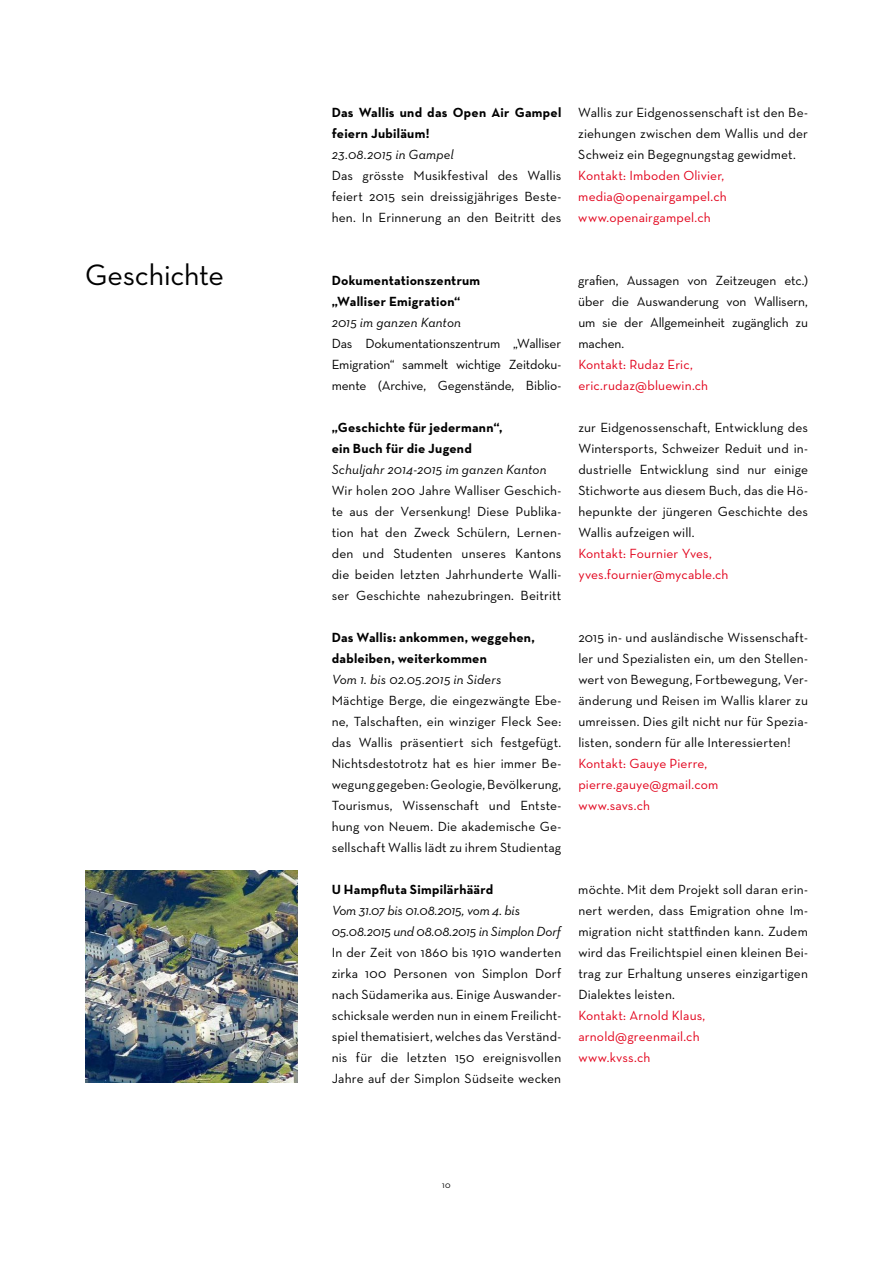
<style>
.page{position:relative;width:893px;height:1263px;background:#fff}
.page>*{position:absolute;margin:0;border:0;box-sizing:border-box;transform-origin:0 0}
.t1{font:30px "Neutra Text";letter-spacing:-.01em;color:#000}
.t2{font:13.5px/21px "Neutra Text";letter-spacing:.01em;color:#000;text-align:justify}
.t3{font:13.5px/21px "Neutra Text";letter-spacing:.01em;color:#e2001a}
.t4{font:700 13.5px/21px "Neutra Text";letter-spacing:.02em;color:#000}
.t5{font:italic 13.5px "Neutra Text";letter-spacing:.005em;color:#000}
.t6{font:italic 13.5px/21px "Neutra Text";letter-spacing:-.015em;color:#000}
.t7{font:9px "Neutra Text";color:#000}
</style>
<div class="page">
<img style="left:85px;top:870px;width:213px;height:213px">
<h1 class="t1" style="left:85px;top:256px;width:140px">Geschichte</h1>
<p class="t4" style="left:332px;top:102px;width:231px">Das Wallis und das Open Air Gampel feiern Jubiläum!</p>
<p class="t5" style="left:332px;top:146px;width:124px">23.08.2015 in Gampel</p>
<p class="t2" style="left:332px;top:165px;width:231px">Das grösste Musikfestival des Wallis feiert 2015 sein dreissigjähriges Beste&shy;hen. In Erinnerung an den Beitritt des</p>
<p class="t2" style="left:578px;top:102px;width:231px">Wallis zur Eidgenossenschaft ist den Be&shy;ziehungen zwischen dem Wallis und der Schweiz ein Begegnungstag gewidmet.</p>
<p class="t3" style="left:578px;top:165px;width:150px">Kontakt: Imboden Olivier, media@openairgampel.ch www.openairgampel.ch</p>
<p class="t4" style="left:332px;top:269px;width:150px">Dokumentationszentrum „Walliser Emigration“</p>
<p class="t5" style="left:332px;top:314px;width:131px">2015 im ganzen Kanton</p>
<p class="t2" style="left:332px;top:332px;width:231px">Das Dokumentationszentrum „Walliser Emigration“ sammelt wichtige Zeitdoku&shy;mente (Archive, Gegenstände, Biblio-</p>
<p class="t4" style="left:332px;top:416px;width:172px">„Geschichte für jedermann“, ein Buch für die Jugend</p>
<p class="t5" style="left:332px;top:461px;width:216px">Schuljahr 2014-2015 im ganzen Kanton</p>
<p class="t2" style="left:332px;top:479px;width:231px">Wir holen 200 Jahre Walliser Geschich&shy;te aus der Versenkung! Diese Publika&shy;tion hat den Zweck Schülern, Lernen&shy;den und Studenten unseres Kantons die beiden letzten Jahrhunderte Walli&shy;ser Geschichte nahezubringen. Beitritt</p>
<p class="t4" style="left:332px;top:626px;width:205px">Das Wallis: ankommen, weggehen, dableiben, weiterkommen</p>
<p class="t5" style="left:332px;top:671px;width:171px">Vom 1. bis 02.05.2015 in Siders</p>
<p class="t2" style="left:332px;top:689px;width:231px">Mächtige Berge, die eingezwängte Ebe&shy;ne, Talschaften, ein winziger Fleck See: das Wallis präsentiert sich festgefügt.<br>Nichtsdestotrotz hat es hier immer Be&shy;wegung gegeben:Geologie,Bevölkerung, Tourismus, Wissenschaft und Entste&shy;hung von Neuem. Die akademische Ge&shy;sellschaft Wallis lädt zu ihrem Studientag</p>
<p class="t4" style="left:332px;top:878px;width:163px">U Hampfluta Simpilärhäärd</p>
<p class="t6" style="left:332px;top:899px;width:231px">Vom 31.07 bis 01.08.2015, vom 4. bis<br>05.08.2015 und 08.08.2015 in Simplon Dorf</p>
<p class="t2" style="left:332px;top:941px;width:231px">In der Zeit von 1860 bis 1910 wanderten zirka 100 Personen von Simplon Dorf nach Südamerika aus. Einige Auswander&shy;schicksale werden nun in einem Freilicht&shy;spiel thematisiert, welches das Verständ&shy;nis für die letzten 150 ereignisvollen Jahre auf der Simplon Südseite wecken</p>
<p class="t2" style="left:578px;top:269px;width:231px">grafien, Aussagen von Zeitzeugen etc.) über die Auswanderung von Wallisern, um sie der Allgemeinheit zugänglich zu machen.</p>
<p class="t3" style="left:578px;top:353px;width:131px">Kontakt: Rudaz Eric, eric.rudaz@bluewin.ch</p>
<p class="t2" style="left:578px;top:416px;width:231px">zur Eidgenossenschaft, Entwicklung des Wintersports, Schweizer Reduit und in&shy;dustrielle Entwicklung sind nur einige Stichworte aus diesem Buch, das die Hö&shy;hepunkte der jüngeren Geschichte des Wallis aufzeigen will.</p>
<p class="t3" style="left:578px;top:542px;width:152px">Kontakt: Fournier Yves, yves.fournier@mycable.ch</p>
<p class="t2" style="left:578px;top:626px;width:231px">2015 in- und ausländische Wissenschaft&shy;ler und Spezialisten ein, um den Stellen&shy;wert von Bewegung, Fortbewegung, Ver&shy;änderung und Reisen im Wallis klarer zu umreissen. Dies gilt nicht nur für Spezia&shy;listen, sondern für alle Interessierten!</p>
<p class="t3" style="left:578px;top:752px;width:141px">Kontakt: Gauye Pierre, pierre.gauye@gmail.com www.savs.ch</p>
<p class="t2" style="left:578px;top:879px;width:231px">möchte. Mit dem Projekt soll daran erin&shy;nert werden, dass Emigration ohne Im&shy;migration nicht stattfinden kann. Zudem wird das Freilichtspiel einen kleinen Bei&shy;trag zur Erhaltung unseres einzigartigen Dialektes leisten.</p>
<p class="t3" style="left:578px;top:1005px;width:129px">Kontakt: Arnold Klaus, arnold@greenmail.ch www.kvss.ch</p>
<p class="t7" style="left:442px;top:1179px;width:10px">10</p>
</div>
